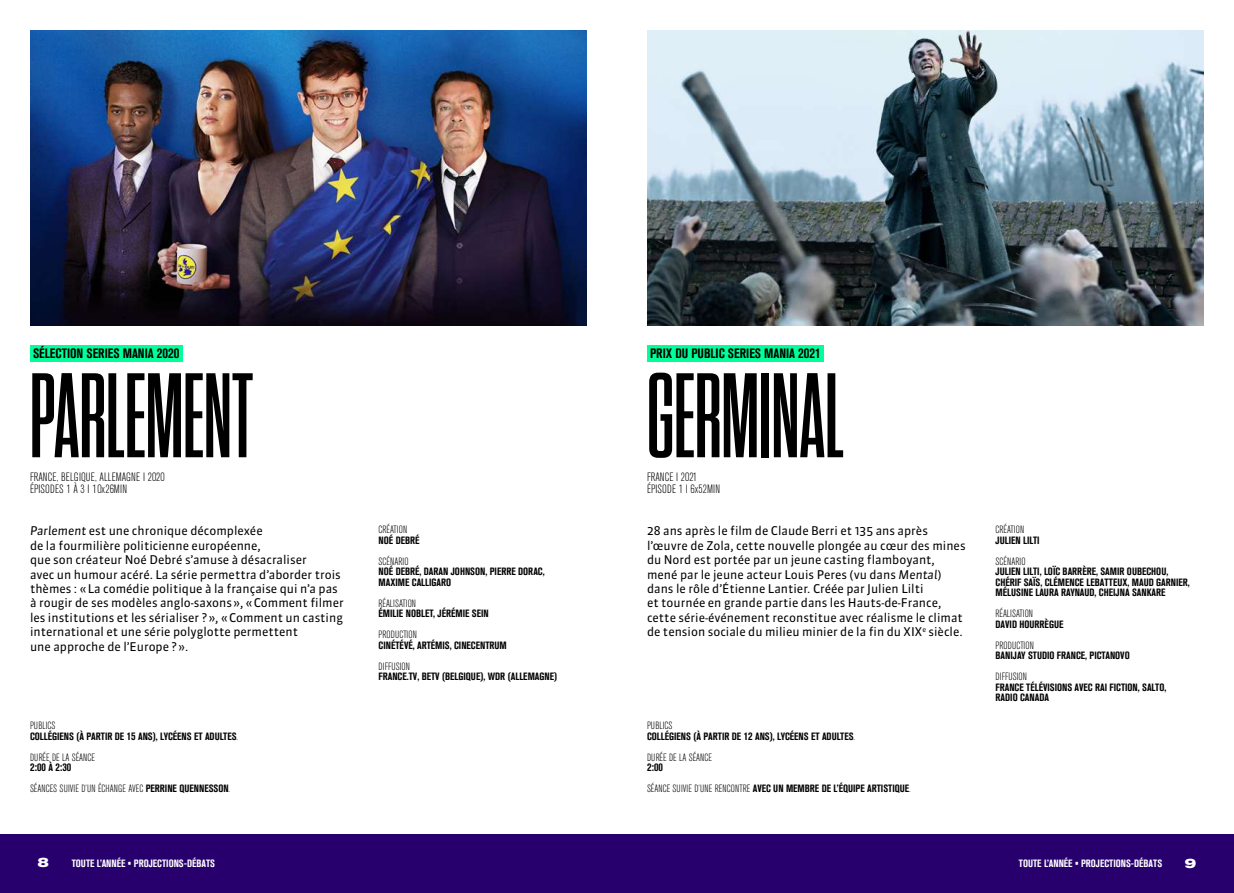
<style>
.page{position:relative;width:1234px;height:893px;background:#fff}
.page>*{position:absolute;margin:0;border:0;box-sizing:border-box;transform-origin:0 0}
.t1{font:120px "Tungsten Compressed Semibld";color:#000}
.t2{font:700 condensed 13.5px "Akzidenz Grotesk BQ";color:#000}
.t3{font:700 expanded 13.5px "Akzidenz Grotesk Pro";color:#fff}
.t4{font:12px/14.4px "Sanuk";color:#000}
.t5{font:300 12px/12px "Akzidenz Grot Con BQ";color:#000}
.t6{font:700 condensed 11.25px "Akzidenz Grotesk BQ";color:#000}
.t7{font:700 condensed 10.5px/10.5px "Akzidenz Grotesk BQ";color:#000}
.t8{font:300 10.5px "Akzidenz Grot Con BQ";letter-spacing:.01em;color:#000}
.t9{font:700 condensed 10.5px "Akzidenz Grotesk BQ";color:#fff}
.s1{font-size:14.25px}
.s2{font-style:italic}
.s3{font-size:11.25px}
.s4{font-family:"Akzidenz Grot Con BQ";font-weight:300;font-stretch:normal}
.s5{font-size:10.5px}
.s6{font-family:"Akzidenz Grotesk BQ";font-weight:700;font-stretch:condensed}
.s7{font-family:"Akzidenz Grotesk BQ";font-stretch:condensed;font-size:10.5px;color:#000}
</style>
<div class="page">
<div style="left:0;top:834px;width:1233px;height:59px;background:#28006e"></div>
<img style="left:647px;top:30px;width:556px;height:295px">
<img style="left:30px;top:30px;width:557px;height:295px">
<div style="left:30px;top:345px;width:152px;height:16px;background:#0f9"></div>
<div style="left:647px;top:345px;width:176px;height:16px;background:#0f9"></div>
<p class="t2" style="left:33px;top:346px;width:148px">SÉLECTION SERIES MANIA <span class="s1">2020</span></p>
<p class="t2" style="left:650px;top:346px;width:172px">PRIX DU PUBLIC SERIES MANIA <span class="s1">2021</span></p>
<h1 class="t1" style="left:30px;top:360px;width:225px">PARLEMENT</h1>
<h1 class="t1" style="left:647px;top:360px;width:198px">GERMINAL</h1>
<p class="t5" style="left:30px;top:471px;width:136px">FRANCE, BELGIQUE, ALLEMAGNE I 2020<br>ÉPISODES 1 À 3 I 10x26MIN</p>
<p class="t5" style="left:647px;top:471px;width:75px">FRANCE I 2021<br>ÉPISODE 1 I 6x52MIN</p>
<p class="t8" style="left:378px;top:524px;width:30px">CRÉATION</p>
<p class="t7" style="left:378px;top:535px;width:42px">NOÉ DEBRÉ</p>
<p class="t8" style="left:378px;top:556px;width:31px">SCÉNARIO</p>
<p class="t7" style="left:378px;top:566px;width:167px">NOÉ DEBRÉ, DARAN JOHNSON, PIERRE DORAC,<br>MAXIME CALLIGARO</p>
<p class="t8" style="left:378px;top:598px;width:39px">RÉALISATION</p>
<p class="t7" style="left:378px;top:608px;width:112px">ÉMILIE NOBLET, JÉRÉMIE SEIN</p>
<p class="t8" style="left:378px;top:629px;width:40px">PRODUCTION</p>
<p class="t7" style="left:378px;top:640px;width:130px">CINÉTÉVÉ, ARTÉMIS, CINECENTRUM</p>
<p class="t8" style="left:378px;top:661px;width:33px">DIFFUSION</p>
<p class="t7" style="left:378px;top:671px;width:180px">FRANCE.TV, BETV (BELGIQUE), WDR (ALLEMAGNE)</p>
<p class="t4" style="left:30px;top:524px;width:315px"><span class="s2">Parlement</span> est une chronique décomplexée<br>de la fourmilière politicienne européenne,<br>que son créateur Noé Debré s’amuse à désacraliser<br>avec un humour acéré. La série permettra d’aborder trois thèmes : «La comédie politique à la française qui n’a pas à rougir de ses modèles anglo-saxons», «Comment filmer les institutions et les sérialiser ?», «Comment un casting international et une série polyglotte permettent<br>une approche de l’Europe ?».</p>
<p class="t4" style="left:647px;top:524px;width:320px">28 ans après le film de Claude Berri et 135 ans après l’œuvre de Zola, cette nouvelle plongée au cœur des mines du Nord est portée par un jeune casting flamboyant, mené par le jeune acteur Louis Peres (vu dans <span class="s2">Mental</span>) dans le rôle d’Étienne Lantier. Créée par Julien Lilti<br>et tournée en grande partie dans les Hauts-de-France, cette série-événement reconstitue avec réalisme le climat de tension sociale du milieu minier de la fin du XIX<sup>e</sup> siècle.</p>
<p class="t8" style="left:30px;top:720px;width:27px">PUBLICS</p>
<p class="t7" style="left:30px;top:731px;width:209px">COLLÉGIENS (À PARTIR DE <span class="s3">15</span> ANS), LYCÉENS ET ADULTES<span class="s4">.</span></p>
<p class="t8" style="left:30px;top:752px;width:66px">DURÉE DE LA SÉANCE</p>
<p class="t6" style="left:30px;top:761px;width:43px">2:00 <span class="s5">À</span> 2:30</p>
<p class="t8" style="left:30px;top:783px;width:202px">SÉANCES SUIVIE D’UN ÉCHANGE AVEC <span class="s6">PERRINE QUENNESSON</span>.</p>
<p class="t8" style="left:647px;top:720px;width:27px">PUBLICS</p>
<p class="t7" style="left:647px;top:731px;width:209px">COLLÉGIENS (À PARTIR DE <span class="s3">12</span> ANS), LYCÉENS ET ADULTES<span class="s4">.</span></p>
<p class="t8" style="left:647px;top:752px;width:66px">DURÉE DE LA SÉANCE</p>
<p class="t6" style="left:647px;top:761px;width:17px">2:00</p>
<p class="t7" style="left:647px;top:783px;width:265px"><span class="s4">SÉANCE SUIVIE D’UNE RENCONTRE</span> AVEC UN MEMBRE DE L’ÉQUIPE ARTISTIQUE<span class="s4">.</span></p>
<p class="t8" style="left:995px;top:524px;width:30px">CRÉATION</p>
<p class="t7" style="left:995px;top:535px;width:46px">JULIEN LILTI</p>
<p class="t8" style="left:995px;top:556px;width:31px">SCÉNARIO</p>
<p class="t7" style="left:995px;top:566px;width:196px">JULIEN LILTI, LOÏC BARRÈRE, SAMIR OUBECHOU,<br>CHÉRIF SAÏS, CLÉMENCE LEBATTEUX, MAUD GARNIER,<br>MÉLUSINE LAURA RAYNAUD, CHEIJNA SANKARE</p>
<p class="t8" style="left:995px;top:608px;width:39px">RÉALISATION</p>
<p class="t7" style="left:995px;top:619px;width:69px">DAVID HOURRÈGUE</p>
<p class="t8" style="left:995px;top:640px;width:40px">PRODUCTION</p>
<p class="t7" style="left:995px;top:650px;width:136px">BANIJAY STUDIO FRANCE, PICTANOVO</p>
<p class="t8" style="left:995px;top:671px;width:33px">DIFFUSION</p>
<p class="t7" style="left:995px;top:682px;width:172px">FRANCE TÉLÉVISIONS AVEC RAI FICTION, SALTO,<br>RADIO CANADA</p>
<p class="t9" style="left:72px;top:857px;width:145px">TOUTE L’ANNÉE • PROJECTIONS-DÉBATS</p>
<p class="t9" style="left:1018px;top:857px;width:145px">TOUTE L’ANNÉE • PROJECTIONS-DÉBATS</p>
<p class="t3" style="left:38px;top:854px;width:13px">8<span class="s7">8</span></p>
<p class="t3" style="left:1184px;top:854px;width:13px">9<span class="s7">9</span></p>
</div>
